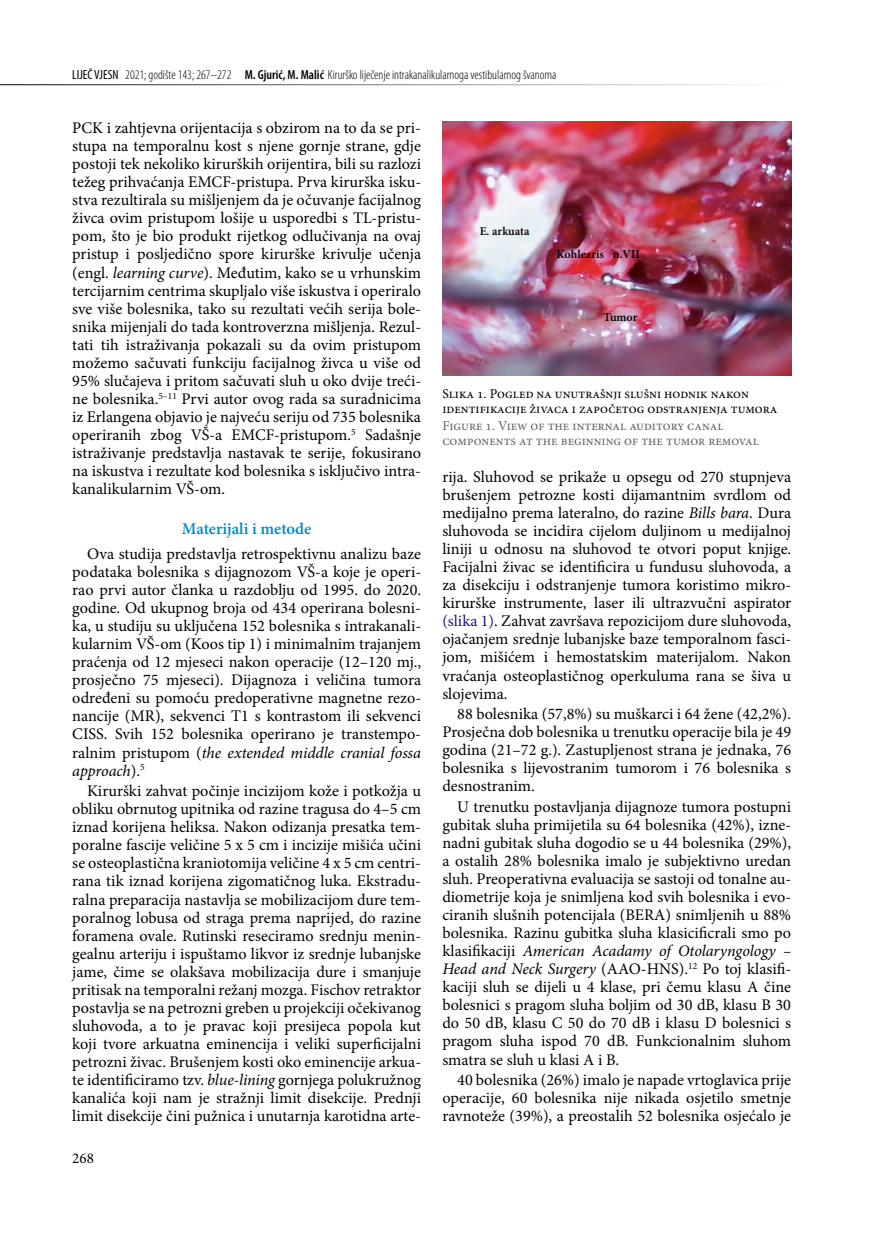
<style>
.page{position:relative;width:872px;height:1234px;background:#fff}
.page>*{position:absolute;margin:0;border:0;box-sizing:border-box;transform-origin:0 0}
.t1{font:600 16.5px "Minion Pro";color:#0087d1}
.t2{font:16.2px/18px "Minion Pro";color:#000;text-align:justify}
.t3{font:15px "Minion Pro";color:#000}
.t4{font:13.5px/15px "Minion Pro";color:#000}
.t5{font:13.5px/15px "Minion Pro";color:#646365}
.t6{font:300 condensed 13.2px "Myriad Pro";color:#000}
.t7{font:600 12px "Minion Pro";color:#000}
.s1{font-weight:400}
.s2{font-weight:600}
.s3{font-style:italic}
.s4{color:#231177}
</style>
<div class="page">
<hr style="left:0;top:84px;width:791px;height:1px;background:#000">
<img style="left:442px;top:121px;width:349px;height:254px">
<p class="t6" style="left:72px;top:67px;width:486px"><span class="s1">LIJEČ VJESN</span> 2021; godište 143; 267–272 <span class="s2">M. Gjurić, M. Malić</span> Kirurško liječenje intrakanalikularnoga vestibularnog švanoma</p>
<p class="t2" style="left:72px;top:119px;width:351px">PCK i zahtjevna orijentacija s obzirom na to da se pri&shy;stupa na temporalnu kost s njene gornje strane, gdje postoji tek nekoliko kirurških orijentira, bili su razlozi težeg prihvaćanja EMCF-pristupa. Prva kirurška isku&shy;stva rezultirala su mišljenjem da je očuvanje facijalnog živca ovim pristupom lošije u usporedbi s TL-pristu&shy;pom, što je bio produkt rijetkog odlučivanja na ovaj pristup i posljedično spore kirurške krivulje učenja (engl. <span class="s3">learning curve</span>). Međutim, kako se u vrhunskim tercijarnim centrima skupljalo više iskustva i operiralo sve više bolesnika, tako su rezultati većih serija bole&shy;snika mijenjali do tada kontroverzna mišljenja. Rezul&shy;tati tih istraživanja pokazali su da ovim pristupom možemo sačuvati funkciju facijalnog živca u više od 95% slučajeva i pritom sačuvati sluh u oko dvije treći&shy;ne bolesnika.<sup>5–11</sup> Prvi autor ovog rada sa suradnicima iz Erlangena objavio je najveću seriju od 735 bolesnika operiranih zbog VŠ-a EMCF-pristupom.<sup>5</sup> Sadašnje istraživanje predstavlja nastavak te serije, fokusirano na iskustva i rezultate kod bolesnika s isključivo intra&shy;kanalikularnim VŠ-om.</p>
<p class="t1" style="left:182px;top:517px;width:131px">Materijali i metode</p>
<p class="t2" style="left:72px;top:544px;width:350px;text-indent:15px">Ova studija predstavlja retrospektivnu analizu baze podataka bolesnika s dijagnozom VŠ-a koje je operi&shy;rao prvi autor članka u razdoblju od 1995. do 2020. godine. Od ukupnog broja od 434 operirana bolesni&shy;ka, u studiju su uključena 152 bolesnika s intrakanali&shy;kularnim VŠ-om (Koos tip 1) i minimalnim trajanjem praćenja od 12 mjeseci nakon operacije (12–120 mj., prosječno 75 mjeseci). Dijagnoza i veličina tumora određeni su pomoću predoperativne magnetne rezo&shy;nancije (MR), sekvenci T1 s kontrastom ili sekvenci CISS. Svih 152 bolesnika operirano je transtempo&shy;ralnim pristupom (<span class="s3">the extended middle cranial fossa approach</span>).<sup>5</sup></p>
<p class="t2" style="left:72px;top:781px;width:350px;text-indent:15px">Kirurški zahvat počinje incizijom kože i potkožja u obliku obrnutog upitnika od razine tragusa do 4–5 cm iznad korijena heliksa. Nakon odizanja presatka tem&shy;poralne fascije veličine 5 x 5 cm i incizije mišića učini se osteoplastična kraniotomija veličine 4 x 5 cm centri&shy;rana tik iznad korijena zigomatičnog luka. Ekstradu&shy;ralna preparacija nastavlja se mobilizacijom dure tem&shy;poralnog lobusa od straga prema naprijed, do razine foramena ovale. Rutinski reseciramo srednju menin&shy;gealnu arteriju i ispuštamo likvor iz srednje lubanjske jame, čime se olakšava mobilizacija dure i smanjuje pritisak na temporalni režanj mozga. Fischov retraktor postavlja se na petrozni greben u projekciji očekivanog sluhovoda, a to je pravac koji presijeca popola kut koji tvore arkuatna eminencija i veliki superficijalni petrozni živac. Brušenjem kosti oko eminencije arkua&shy;te identificiramo tzv. <span class="s3">blue-lining</span> gornjega polukružnog kanalića koji nam je stražnji limit disekcije. Prednji limit disekcije čini pužnica i unutarnja karotidna arte-</p>
<p class="t7" style="left:480px;top:222px;width:51px">E. arkuata</p>
<p class="t7" style="left:556px;top:246px;width:85px">Kohlearis n.VII</p>
<p class="t7" style="left:603px;top:309px;width:35px">Tumor</p>
<p class="t4" style="left:442px;top:386px;width:337px">Slika 1. Pogled na unutrašnji slušni hodnik nakon identifikacije živaca i započetog odstranjenja tumora</p>
<p class="t5" style="left:442px;top:418px;width:318px">Figure 1. View of the internal auditory canal components at the beginning of the tumor removal</p>
<p class="t2" style="left:442px;top:468px;width:351px;text-align:left">rija. Sluhovod se prikaže u opsegu od 270 stupnjeva brušenjem petrozne kosti dijamantnim svrdlom od medijalno prema lateralno, do razine <span class="s3">Bills bara</span>. Dura sluhovoda se incidira cijelom duljinom u medijalnoj liniji u odnosu na sluhovod te otvori poput knjige.<br>Facijalni živac se identificira u fundusu sluhovoda, a za disekciju i odstranjenje tumora koristimo mikro&shy;kirurške instrumente, laser ili ultrazvučni aspirator <span class="s4">(slika 1)</span>. Zahvat završava repozicijom dure sluhovoda, ojačanjem srednje lubanjske baze temporalnom fasci&shy;jom, mišićem i hemostatskim materijalom. Nakon vraćanja osteoplastičnog operkuluma rana se šiva u slojevima.</p>
<p class="t2" style="left:442px;top:705px;width:350px;text-indent:15px">88 bolesnika (57,8%) su muškarci i 64 žene (42,2%).<br>Prosječna dob bolesnika u trenutku operacije bila je 49 godina (21–72 g.). Zastupljenost strana je jednaka, 76 bolesnika s lijevostranim tumorom i 76 bolesnika s desnostranim.</p>
<p class="t2" style="left:442px;top:797px;width:350px;text-indent:15px">U trenutku postavljanja dijagnoze tumora postupni gubitak sluha primijetila su 64 bolesnika (42%), izne&shy;nadni gubitak sluha dogodio se u 44 bolesnika (29%), a ostalih 28% bolesnika imalo je subjektivno uredan sluh. Preoperativna evaluacija se sastoji od tonalne au&shy;diometrije koja je snimljena kod svih bolesnika i evo&shy;ciranih slušnih potencijala (BERA) snimljenih u 88% bolesnika. Razinu gubitka sluha klasicificrali smo po klasifikaciji <span class="s3">American Acadamy of Otolaryngology – Head and Neck Surgery</span> (AAO-HNS).<sup>12</sup> Po toj klasifi&shy;kaciji sluh se dijeli u 4 klase, pri čemu klasu A čine bolesnici s pragom sluha boljim od 30 dB, klasu B 30 do 50 dB, klasu C 50 do 70 dB i klasu D bolesnici s pragom sluha ispod 70 dB. Funkcionalnim sluhom smatra se sluh u klasi A i B.</p>
<p class="t2" style="left:442px;top:1070px;width:350px;text-indent:15px">40 bolesnika (26%) imalo je napade vrtoglavica prije operacije, 60 bolesnika nije nikada osjetilo smetnje ravnoteže (39%), a preostalih 52 bolesnika osjećalo je</p>
<p class="t3" style="left:72px;top:1147px;width:23px">268</p>
</div>
